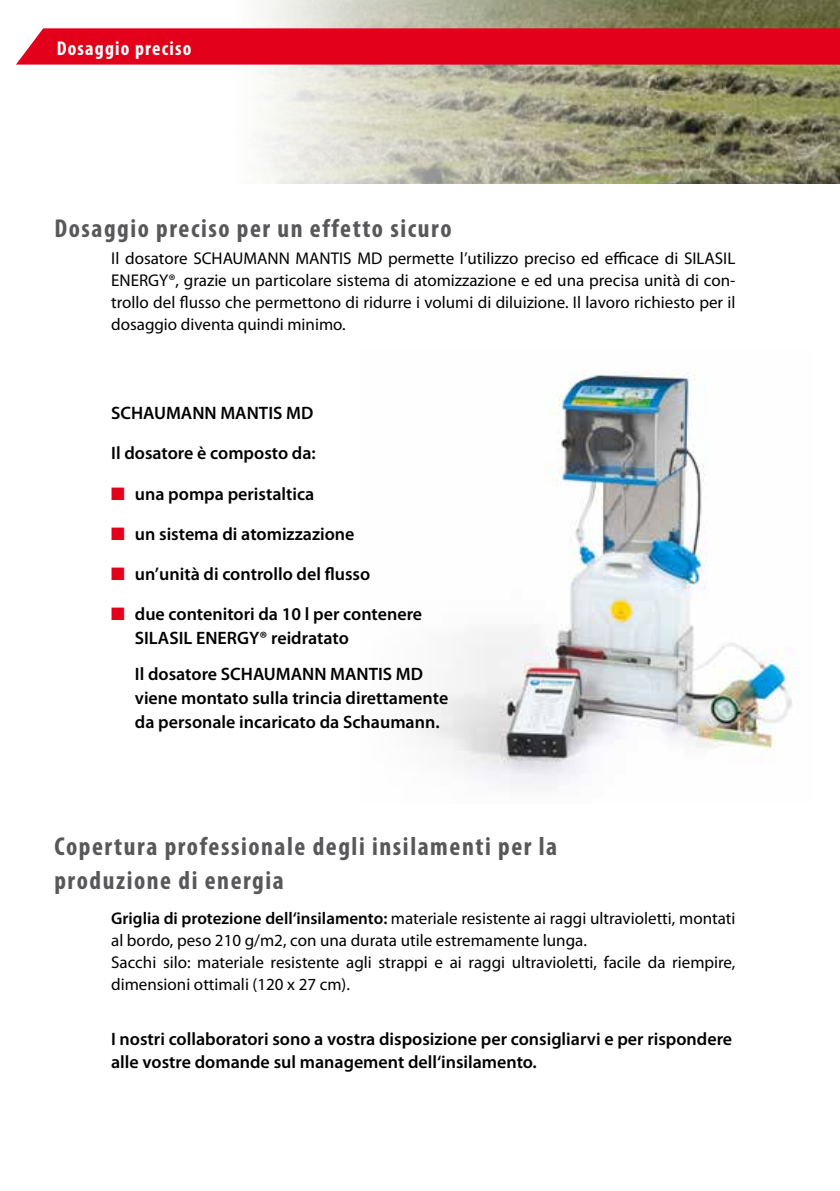
<style>
.page{position:relative;width:840px;height:1191px;background:#fff}
.page>*{position:absolute;margin:0;border:0;box-sizing:border-box;transform-origin:0 0}
.t1{font:700 condensed 26px/34px "Myriad Pro";letter-spacing:.06em;color:#58585a}
.t2{font:700 condensed 20px "Myriad Pro";letter-spacing:.06em;color:#fff}
.t3{font:600 18px/24px "Myriad Pro";color:#000}
.t4{font:17px/22px "Myriad Pro";color:#000;text-align:justify}
.s1{color:#e2001a}
.s2{font-weight:600}
</style>
<div class="page">
<img style="left:415px;top:370px;width:384px;height:416px">
<img style="left:260px;top:0;width:579px;height:183px">
<svg style="left:16px;top:28px;width:823px;height:37px;background:#e10820"></svg>
<p class="t2" style="left:57px;top:36px;width:136px">Dosaggio preciso</p>
<h1 class="t1" style="left:54px;top:210px;width:398px">Dosaggio preciso per un effetto sicuro</h1>
<p class="t4" style="left:111px;top:247px;width:625px">Il dosatore SCHAUMANN MANTIS MD permette l’utilizzo preciso ed efficace di SILASIL ENERGY®, grazie un particolare sistema di atomizzazione e ed una precisa unità di con&shy;trollo del flusso che permettono di ridurre i volumi di diluizione. Il lavoro richiesto per il dosaggio diventa quindi minimo.</p>
<p class="t3" style="left:111px;top:400px;width:204px">SCHAUMANN MANTIS MD</p>
<p class="t3" style="left:111px;top:441px;width:206px">Il dosatore è composto da:</p>
<p class="t3" style="left:111px;top:481px;width:205px"><span class="s1">■</span> una pompa peristaltica</p>
<p class="t3" style="left:111px;top:521px;width:245px"><span class="s1">■</span> un sistema di atomizzazione</p>
<p class="t3" style="left:111px;top:561px;width:260px"><span class="s1">■</span> un’unità di controllo del flusso</p>
<p class="t3" style="left:135px;top:602px;width:289px;text-indent:-24px"><span class="s1">■</span> due contenitori da 10 l per contenere<br>SILASIL ENERGY® reidratato</p>
<p class="t3" style="left:135px;top:662px;width:315px">Il dosatore SCHAUMANN MANTIS MD viene montato sulla trincia direttamente da personale incaricato da Schaumann.</p>
<h1 class="t1" style="left:54px;top:828px;width:504px">Copertura professionale degli insilamenti per la produzione di energia</h1>
<p class="t4" style="left:111px;top:907px;width:625px;text-align:left"><span class="s2">Griglia di protezione dell‘insilamento:</span> materiale resistente ai raggi ultravioletti, montati al bordo, peso 210 g/m2, con una durata utile estremamente lunga.<br>Sacchi silo: materiale resistente agli strappi e ai raggi ultravioletti, facile da riempire, dimensioni ottimali (120 x 27 cm).</p>
<p class="t3" style="left:111px;top:1027px;width:622px;line-height:23px">I nostri collaboratori sono a vostra disposizione per consigliarvi e per rispondere alle vostre domande sul management dell‘insilamento.</p>
</div>
